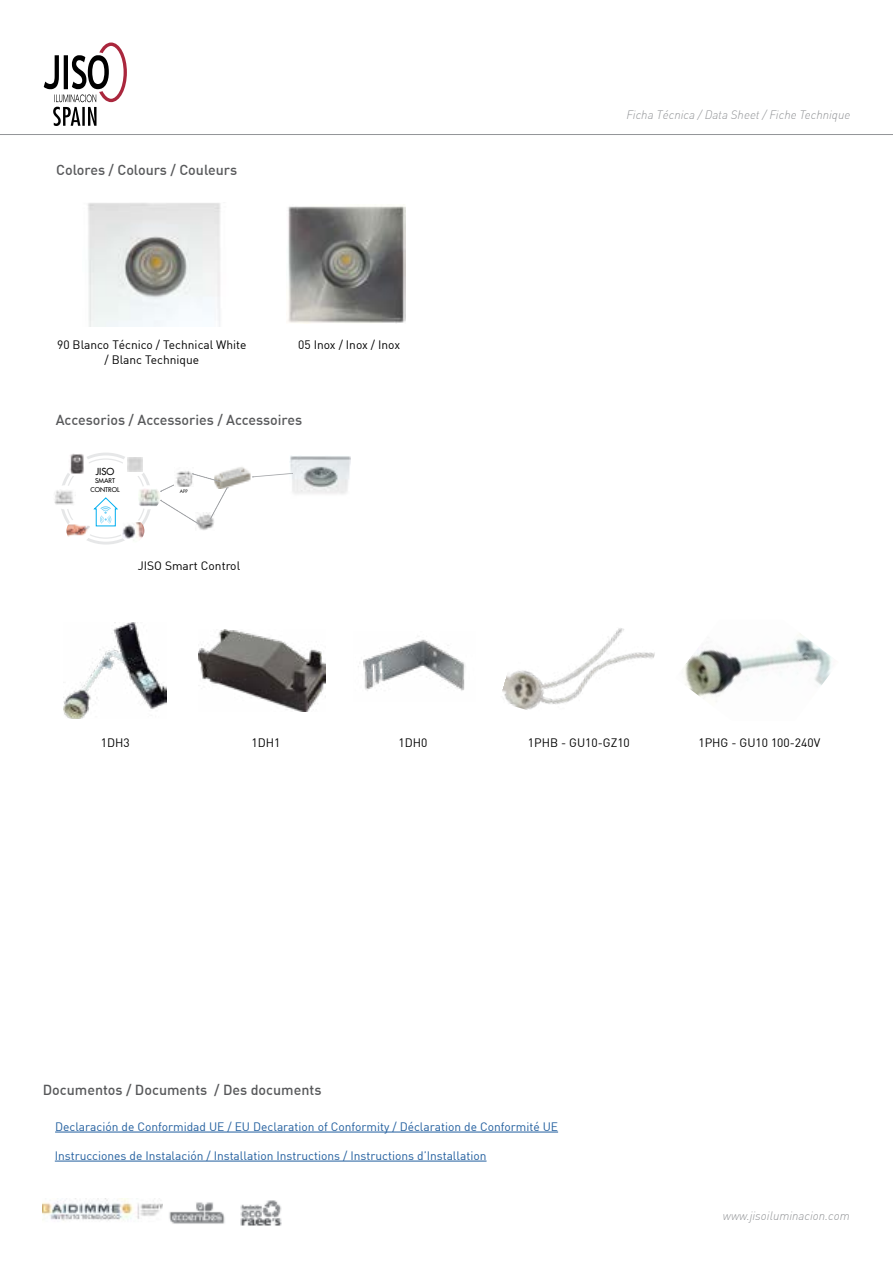
<style>
.page{position:relative;width:893px;height:1263px;background:#fff}
.page>*{position:absolute;margin:0;border:0;box-sizing:border-box;transform-origin:0 0}
.t1{font:500 14.25px "DIN";color:#58595b}
.t2{font:12px "DIN";color:#215e9e}
.t3{font:12px/15px "DIN";color:#000;text-align:center}
.t4{font:italic 300 12px "DIN";color:#939598}
.t5{font:500 9.45px "Futura Std";color:#000}
.t6{font:500 6.45px/8.6px "Futura Std";color:#000;text-align:center}
.t7{font:4.65px "Futura Std";color:#000}
</style>
<div class="page">
<hr style="left:0;top:134px;width:893px;height:1px;background:#939598">
<img style="left:169px;top:1202px;width:56px;height:22px">
<img style="left:240px;top:1200px;width:42px;height:26px">
<img style="left:43px;top:1199px;width:120px;height:22px">
<img style="left:502px;top:628px;width:153px;height:82px">
<img style="left:684px;top:633px;width:148px;height:69px">
<img style="left:64px;top:622px;width:103px;height:96px">
<img style="left:198px;top:629px;width:127px;height:82px">
<img style="left:289px;top:456px;width:61px;height:38px">
<svg style="left:252px;top:473px;width:41px;height:5px"></svg>
<img style="left:288px;top:206px;width:117px;height:118px">
<img style="left:88px;top:203px;width:133px;height:123px">
<svg style="left:44px;top:43px;width:83px;height:83px"></svg>
<img style="left:358px;top:639px;width:108px;height:52px">
<img style="left:221px;top:467px;width:30px;height:22px">
<img style="left:178px;top:471px;width:13px;height:2px">
<img style="left:196px;top:524px;width:18px;height:6px">
<div style="left:60px;top:453px;width:92px;height:92px;border:3px solid #e6e7e8;border-radius:50%"></div>
<div style="left:65px;top:452px;width:24px;height:24px;background:#fff;border-radius:50%"></div>
<img style="left:69px;top:453px;width:15px;height:21px">
<div style="left:123px;top:452px;width:24px;height:24px;background:#fff;border-radius:50%"></div>
<img style="left:128px;top:457px;width:14px;height:15px">
<div style="left:136px;top:485px;width:24px;height:24px;background:#fff;border-radius:50%"></div>
<img style="left:139px;top:489px;width:21px;height:17px">
<div style="left:120px;top:519px;width:24px;height:24px;background:#fff;border-radius:50%"></div>
<img style="left:133px;top:522px;width:11px;height:19px">
<img style="left:122px;top:523px;width:14px;height:16px">
<div style="left:66px;top:519px;width:25px;height:24px;background:#fff;border-radius:50%"></div>
<img style="left:66px;top:519px;width:25px;height:18px">
<div style="left:53px;top:485px;width:24px;height:24px;background:#fff;border-radius:50%"></div>
<img style="left:54px;top:490px;width:20px;height:15px">
<svg style="left:94px;top:498px;width:23px;height:28px"></svg>
<svg style="left:160px;top:473px;width:68px;height:51px"></svg>
<hr style="left:55px;top:1132px;width:503px;height:1px;background:#215e9e">
<hr style="left:55px;top:1161px;width:432px;height:1px;background:#215e9e">
<p class="t1" style="left:56px;top:161px;width:182px">Colores / Colours / Couleurs</p>
<p class="t3" style="left:57px;top:337px;width:191px">90 Blanco Técnico / Technical White / Blanc Technique</p>
<p class="t3" style="left:298px;top:337px;width:103px">05 Inox / Inox / Inox</p>
<p class="t1" style="left:56px;top:410px;width:248px">Accesorios / Accessories / Accessoires</p>
<p class="t5" style="left:96px;top:465px;width:20px">JISO</p>
<p class="t6" style="left:91px;top:477px;width:30px">SMART<br>CONTROL</p>
<p class="t7" style="left:180px;top:488px;width:10px">APP</p>
<p class="t3" style="left:138px;top:558px;width:104px">JISO Smart Control</p>
<p class="t4" style="left:626px;top:107px;width:226px">Ficha Técnica / Data Sheet / Fiche Technique</p>
<p class="t3" style="left:101px;top:735px;width:30px">1DH3</p>
<p class="t3" style="left:252px;top:735px;width:30px">1DH1</p>
<p class="t3" style="left:528px;top:735px;width:103px">1PHB - GU10-GZ10</p>
<p class="t3" style="left:698px;top:735px;width:123px">1PHG - GU10 100-240V</p>
<p class="t3" style="left:398px;top:735px;width:30px">1DH0</p>
<p class="t1" style="left:43px;top:1080px;width:280px">Documentos / Documents / Des documents</p>
<p class="t2" style="left:55px;top:1119px;width:504px">Declaración de Conformidad UE / EU Declaration of Conformity / Déclaration de Conformité UE</p>
<p class="t2" style="left:55px;top:1148px;width:433px">Instrucciones de Instalación / Installation Instructions / Instructions d’Installation</p>
<p class="t4" style="left:723px;top:1208px;width:128px">www.jisoiluminacion.com</p>
</div>
